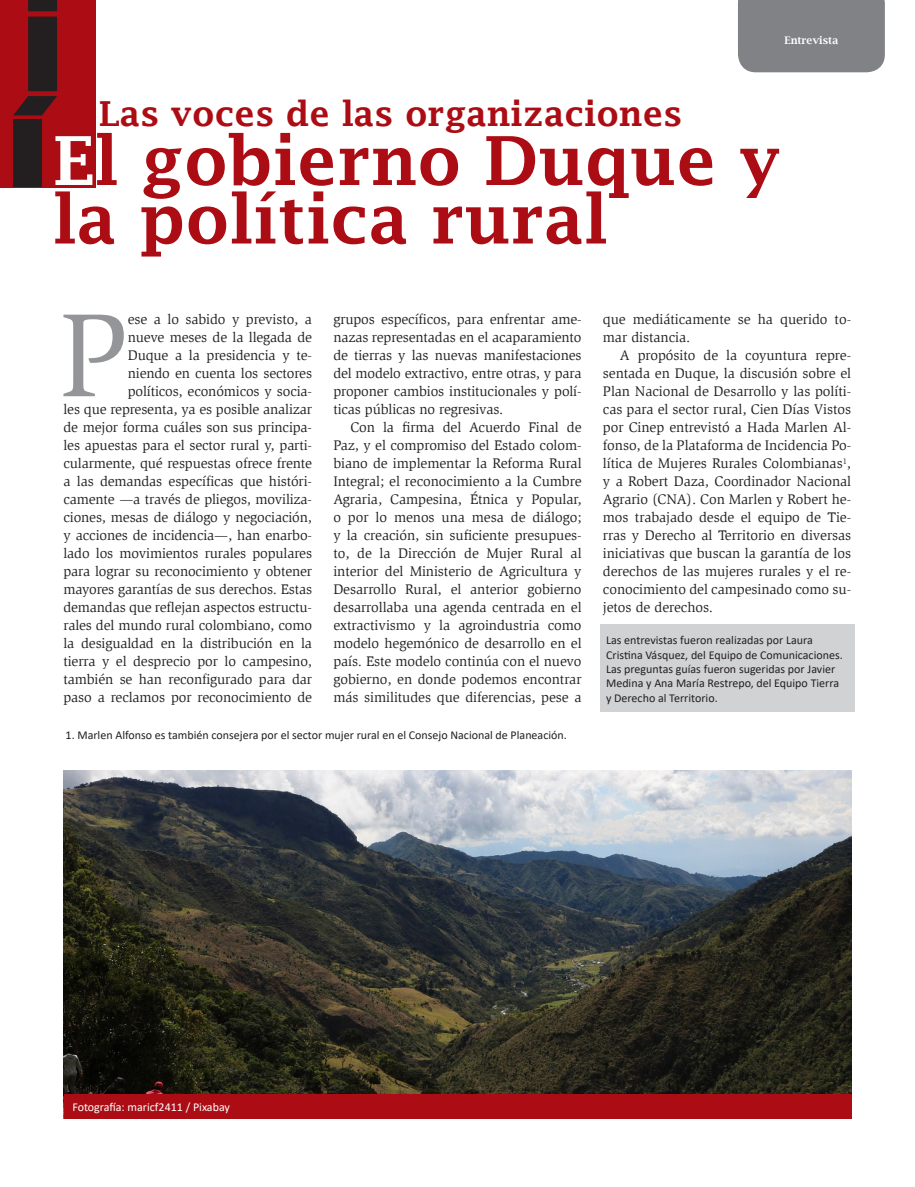
<style>
.page{position:relative;width:915px;height:1187px;background:#fff}
.page>*{position:absolute;margin:0;border:0;box-sizing:border-box;transform-origin:0 0}
.texto_primer_capital{font:121.65px "Slimbach Std";color:#939598}
._1_tit{font:600 67.5px/58.5px "Lucida Fax";color:#ac0c13}
._1_tit-2{font:600 34.5px "Lucida Fax";color:#ac0c13}
.Texto_corrido{font:14.25px/18px "Slimbach Std";letter-spacing:-.005em;color:#231f20;text-align:justify}
.texto_primer_capital-2{font:14.25px/18px "Slimbach Std";letter-spacing:-.01em;color:#231f20;text-align:right}
.Autor{font:12px/14.4px "Calibri";color:#231f20}
.pie_de_foto{font:12px "Calibri";color:#fff}
._1_TXT{font:600 10.5px "Lucida Bright";color:#fff}
.s1{color:#fff}
</style>
<div class="page">
<div style="left:600px;top:624px;width:254px;height:87px;background:#d1d2d4"></div>
<img style="left:64px;top:770px;width:786px;height:324px">
<div style="left:0;top:0;width:96px;height:187px;background:#ac0c13"></div>
<div style="left:13px;top:120px;width:29px;height:67px;background:#231f20"></div>
<svg style="left:13px;top:0;width:44px;height:115px"></svg>
<div style="left:738px;top:0;width:146px;height:72px;background:#808285"></div>
<div style="left:64px;top:1094px;width:786px;height:24px;background:#ac0c13"></div>
<p class="_1_TXT" style="left:784px;top:34px;width:55px">Entrevista</p>
<p class="_1_tit-2" style="left:99px;top:94px;width:585px">Las voces de las organizaciones</p>
<p class="_1_tit" style="left:53px;top:131px;width:729px"><span class="s1">E</span>l gobierno Duque y la política rural</p>
<p class="texto_primer_capital-2" style="left:63px;top:310px;width:250px">ese a lo sabido y previsto, a<br>nueve meses de la llegada de<br>Duque a la presidencia y te-<br>niendo en cuenta los sectores<br>políticos, económicos y socia-<br>les que representa, ya es posible analizar de mejor forma cuáles son sus principa&shy;les apuestas para el sector rural y, parti&shy;cularmente, qué respuestas ofrece frente a las demandas específicas que históri&shy;camente —a través de pliegos, moviliza&shy;ciones, mesas de diálogo y negociación, y acciones de incidencia—, han enarbo&shy;lado los movimientos rurales populares para lograr su reconocimiento y obtener mayores garantías de sus derechos. Estas demandas que reflejan aspectos estructu&shy;rales del mundo rural colombiano, como la desigualdad en la distribución en la tierra y el desprecio por lo campesino, también se han reconfigurado para dar paso a reclamos por reconocimiento de</p>
<p class="texto_primer_capital-2" style="left:333px;top:310px;width:250px;text-align:justify">grupos específicos, para enfrentar ame&shy;nazas representadas en el acaparamiento de tierras y las nuevas manifestaciones del modelo extractivo, entre otras, y para proponer cambios institucionales y polí&shy;ticas públicas no regresivas.</p>
<p class="texto_primer_capital" style="left:59px;top:286px;width:71px">P</p>
<p class="Texto_corrido" style="left:333px;top:418px;width:250px;text-indent:17px">Con la firma del Acuerdo Final de Paz, y el compromiso del Estado colom&shy;biano de implementar la Reforma Rural Integral; el reconocimiento a la Cumbre Agraria, Campesina, Étnica y Popular, o por lo menos una mesa de diálogo; y la creación, sin suficiente presupues&shy;to, de la Dirección de Mujer Rural al interior del Ministerio de Agricultura y Desarrollo Rural, el anterior gobierno desarrollaba una agenda centrada en el extractivismo y la agroindustria como modelo hegemónico de desarrollo en el país. Este modelo continúa con el nuevo gobierno, en donde podemos encontrar más similitudes que diferencias, pese a</p>
<p class="Autor" style="left:66px;top:727px;width:502px">1. Marlen Alfonso es también consejera por el sector mujer rural en el Consejo Nacional de Planeación.</p>
<p class="Texto_corrido" style="left:602px;top:310px;width:250px">que mediáticamente se ha querido to&shy;mar distancia.</p>
<p class="Texto_corrido" style="left:602px;top:346px;width:250px;text-indent:17px">A propósito de la coyuntura repre&shy;sentada en Duque, la discusión sobre el Plan Nacional de Desarrollo y las políti&shy;cas para el sector rural, Cien Días Vistos por Cinep entrevistó a Hada Marlen Al&shy;fonso, de la Plataforma de Incidencia Po&shy;lítica de Mujeres Rurales Colombianas<sup>1</sup>, y a Robert Daza, Coordinador Nacional Agrario (CNA). Con Marlen y Robert he&shy;mos trabajado desde el equipo de Tie&shy;rras y Derecho al Territorio en diversas iniciativas que buscan la garantía de los derechos de las mujeres rurales y el re&shy;conocimiento del campesinado como su&shy;jetos de derechos.</p>
<p class="Autor" style="left:606px;top:632px;width:238px">Las entrevistas fueron realizadas por Laura Cristina Vásquez, del Equipo de Comunicaciones.<br>Las preguntas guías fueron sugeridas por Javier Medina y Ana María Restrepo, del Equipo Tierra y Derecho al Territorio.</p>
<p class="pie_de_foto" style="left:72px;top:1098px;width:159px">Fotografía: maricf2411 / Pixabay</p>
</div>
